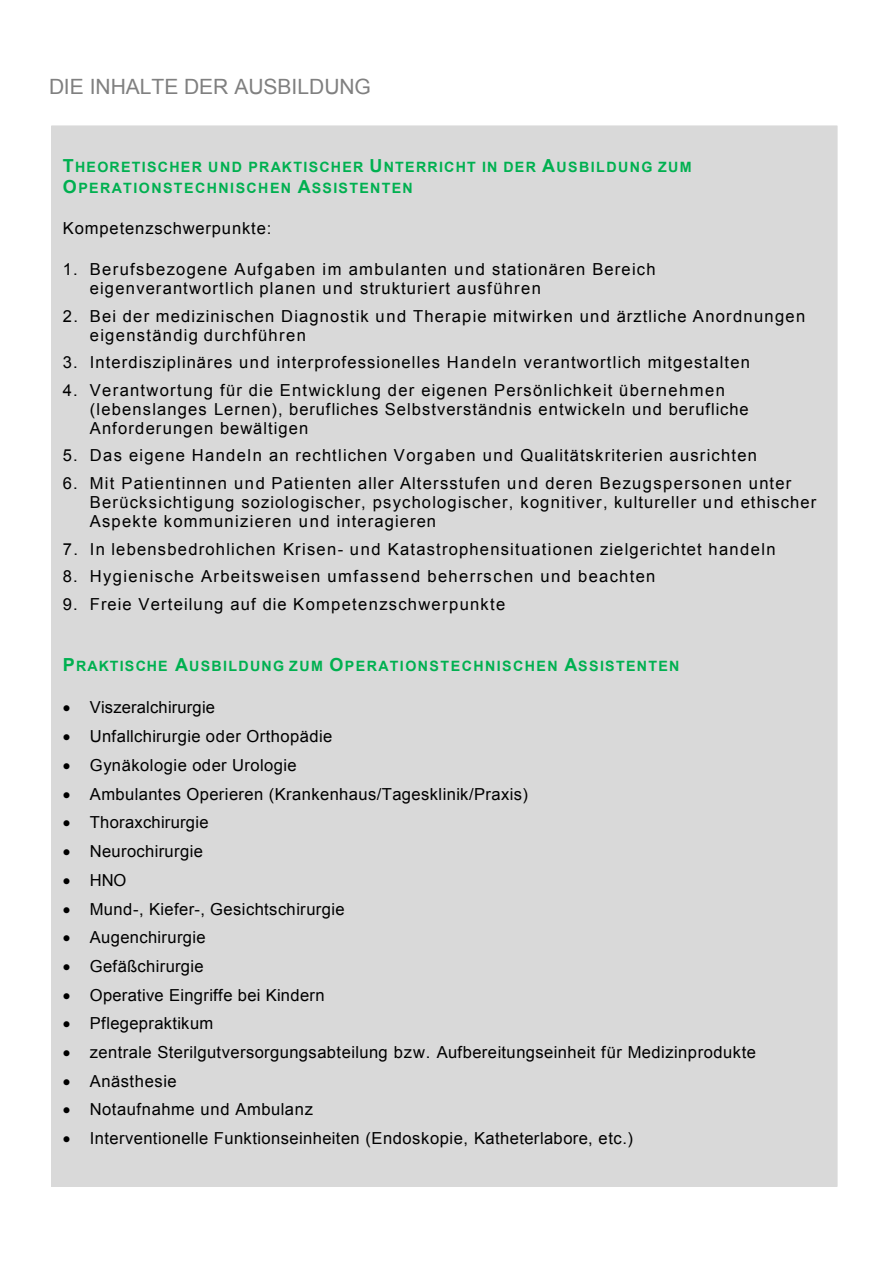
<style>
.page{position:relative;width:893px;height:1263px;background:#fff}
.page>*{position:absolute;margin:0;border:0;box-sizing:border-box;transform-origin:0 0}
.t1{font:21px "Arial";color:#808080}
.t2{font:16.5px/19px "Arial";letter-spacing:.065em;color:#000}
.t3{font:16.5px "Arial";letter-spacing:.025em;color:#000}
.t4{font:16.5px "Arial";letter-spacing:.02em;color:#000}
.t5{font:16.5px "Arial";letter-spacing:.03em;color:#000}
.t6{font:16.5px "Arial";letter-spacing:.085em;color:#000}
.t7{font:16.5px "Arial";letter-spacing:.01em;color:#000}
.t8{font:16.5px "Arial";letter-spacing:.015em;color:#000}
.t9{font:700 14.25px/20.9px "Arial";letter-spacing:.095em;color:#00b050}
.s1{font-size:18px}
</style>
<div class="page">
<div style="left:52px;top:126px;width:785px;height:1060px;background:#d9d9d9"></div>
<p class="t1" style="left:49px;top:73px;width:323px">DIE INHALTE DER AUSBILDUNG</p>
<p class="t9" style="left:63px;top:157px;width:630px"><span class="s1">T</span>HEORETISCHER UND PRAKTISCHER <span class="s1">U</span>NTERRICHT IN DER <span class="s1">A</span>USBILDUNG ZUM<br><span class="s1">O</span>PERATIONSTECHNISCHEN <span class="s1">A</span>SSISTENTEN</p>
<p class="t2" style="left:63px;top:219px;width:210px">Kompetenzschwerpunkte:</p>
<p class="t2" style="left:90px;top:260px;width:567px;text-indent:-27px">1. Berufsbezogene Aufgaben im ambulanten und stationären Bereich eigenverantwortlich planen und strukturiert ausführen</p>
<p class="t2" style="left:90px;top:306px;width:717px;text-indent:-27px">2. Bei der medizinischen Diagnostik und Therapie mitwirken und ärztliche Anordnungen eigenständig durchführen</p>
<p class="t2" style="left:63px;top:353px;width:688px">3. Interdisziplinäres und interprofessionelles Handeln verantwortlich mitgestalten</p>
<p class="t2" style="left:90px;top:381px;width:660px;text-indent:-27px">4. Verantwortung für die Entwicklung der eigenen Persönlichkeit übernehmen (lebenslanges Lernen), berufliches Selbstverständnis entwickeln und berufliche<br>Anforderungen bewältigen</p>
<p class="t2" style="left:63px;top:446px;width:696px">5. Das eigene Handeln an rechtlichen Vorgaben und Qualitätskriterien ausrichten</p>
<p class="t2" style="left:90px;top:474px;width:728px;text-indent:-27px">6. Mit Patientinnen und Patienten aller Altersstufen und deren Bezugspersonen unter<br>Berücksichtigung soziologischer, psychologischer, kognitiver, kultureller und ethischer<br>Aspekte kommunizieren und interagieren</p>
<p class="t2" style="left:63px;top:539px;width:714px">7. In lebensbedrohlichen Krisen- und Katastrophensituationen zielgerichtet handeln</p>
<p class="t6" style="left:63px;top:565px;width:594px">8. Hygienische Arbeitsweisen umfassend beherrschen und beachten</p>
<p class="t2" style="left:63px;top:595px;width:444px">9. Freie Verteilung auf die Kompetenzschwerpunkte</p>
<p class="t9" style="left:63px;top:656px;width:618px"><span class="s1">P</span>RAKTISCHE <span class="s1">A</span>USBILDUNG ZUM <span class="s1">O</span>PERATIONSTECHNISCHEN <span class="s1">A</span>SSISTENTEN</p>
<p class="t7" style="left:63px;top:697px;width:154px">• Viszeralchirurgie</p>
<p class="t3" style="left:63px;top:726px;width:271px">• Unfallchirurgie oder Orthopädie</p>
<p class="t5" style="left:63px;top:754px;width:235px">• Gynäkologie oder Urologie</p>
<p class="t3" style="left:63px;top:783px;width:467px">• Ambulantes Operieren (Krankenhaus/Tagesklinik/Praxis)</p>
<p class="t8" style="left:63px;top:812px;width:147px">• Thoraxchirurgie</p>
<p class="t4" style="left:63px;top:840px;width:142px">• Neurochirurgie</p>
<p class="t2" style="left:63px;top:870px;width:65px">• HNO</p>
<p class="t3" style="left:63px;top:898px;width:283px">• Mund-, Kiefer-, Gesichtschirurgie</p>
<p class="t4" style="left:63px;top:926px;width:144px">• Augenchirurgie</p>
<p class="t4" style="left:63px;top:955px;width:142px">• Gefäßchirurgie</p>
<p class="t4" style="left:63px;top:984px;width:263px">• Operative Eingriffe bei Kindern</p>
<p class="t4" style="left:63px;top:1013px;width:152px">• Pflegepraktikum</p>
<p class="t3" style="left:63px;top:1041px;width:695px">• zentrale Sterilgutversorgungsabteilung bzw. Aufbereitungseinheit für Medizinprodukte</p>
<p class="t5" style="left:63px;top:1070px;width:115px">• Anästhesie</p>
<p class="t5" style="left:63px;top:1099px;width:252px">• Notaufnahme und Ambulanz</p>
<p class="t3" style="left:63px;top:1128px;width:572px">• Interventionelle Funktionseinheiten (Endoskopie, Katheterlabore, etc.)</p>
</div>
